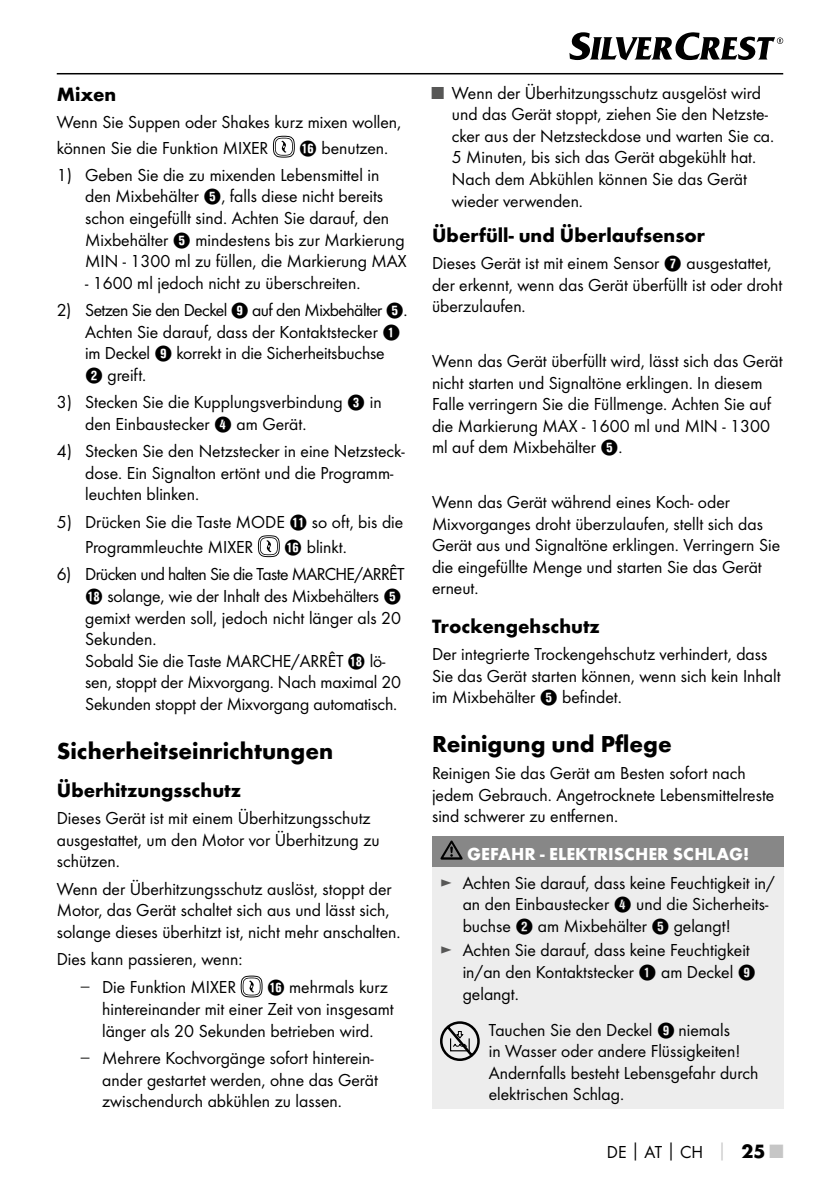
<style>
.page{position:relative;width:840px;height:1191px;background:#fff}
.page>*{position:absolute;margin:0;border:0;box-sizing:border-box;transform-origin:0 0}
.t1{font:700 24px "Futura";color:#000}
.t2{font:700 20px "Futura";color:#000}
.t3{font:18px/21.6px "Futura Boo";color:#000}
.t4{font:700 18px "Futura";color:#fff}
.s1{font-family:"Hako PI Nummern"}
.s2{font-family:"Verdana";color:#575756}
.s3{color:#575756}
.s4{font-family:"Futura";font-weight:700}
.s5{font-family:"Futura";font-weight:700;color:#c6c6c6}
.s6{font-family:"Futura";font-weight:700;font-size:20px}
.s7{font-family:"Futura";font-weight:700;font-size:20px;color:#c6c6c6}
</style>
<div class="page">
<hr style="left:57px;top:73px;width:725px;height:1px;background:#000">
<svg style="left:569px;top:32px;width:213px;height:28px"></svg>
<svg style="left:273px;top:136px;width:21px;height:22px"></svg>
<svg style="left:258px;top:535px;width:22px;height:22px"></svg>
<svg style="left:240px;top:975px;width:22px;height:22px"></svg>
<div style="left:432px;top:836px;width:350px;height:31px;background:#878787"></div>
<div style="left:432px;top:867px;width:350px;height:241px;background:#ededed"></div>
<svg style="left:440px;top:840px;width:22px;height:19px"></svg>
<svg style="left:440px;top:1021px;width:39px;height:40px"></svg>
<p class="t2" style="left:57px;top:82px;width:61px">Mixen</p>
<p class="t3" style="left:57px;top:109px;width:346px;line-height:25.4px">Wenn Sie Suppen oder Shakes kurz mixen wollen, können Sie die Funktion MIXER</p>
<p class="t3" style="left:299px;top:137px;width:88px"><span class="s1">Z</span> benutzen.</p>
<p class="t3" style="left:85px;top:164px;width:323px;text-indent:-28px">1) Geben Sie die zu mixenden Lebensmittel in den Mixbehälter <span class="s1">5</span>, falls diese nicht bereits schon eingefüllt sind. Achten Sie darauf, den Mixbehälter <span class="s1">5</span> mindestens bis zur Markierung MIN - 1300 ml zu füllen, die Markierung MAX</p>
<p class="t3" style="left:85px;top:272px;width:274px">- 1600 ml jedoch nicht zu überschreiten.</p>
<p class="t3" style="left:85px;top:299px;width:321px;text-indent:-28px">2) Setzen Sie den Deckel <span class="s1">9</span> auf den Mixbehälter <span class="s1">5</span>.<br>Achten Sie darauf, dass der Kontaktstecker <span class="s1">1 </span>im Deckel <span class="s1">9</span> korrekt in die Sicherheitsbuchse <span class="s1">2</span> greift.</p>
<p class="t3" style="left:85px;top:391px;width:298px;text-indent:-28px">3) Stecken Sie die Kupplungsverbindung <span class="s1">3</span> in den Einbaustecker <span class="s1">4</span> am Gerät.</p>
<p class="t3" style="left:85px;top:440px;width:321px;text-indent:-28px">4) Stecken Sie den Netzstecker in eine Netzsteck&shy;dose. Ein Signalton ertönt und die Programm&shy;leuchten blinken.</p>
<p class="t3" style="left:85px;top:509px;width:319px;line-height:25.4px;text-indent:-28px">5) Drücken Sie die Taste MODE <span class="s1">Q</span> so oft, bis die<br>Programmleuchte MIXER</p>
<p class="t3" style="left:284px;top:536px;width:62px"><span class="s1">Z</span> blinkt.</p>
<p class="t3" style="left:85px;top:563px;width:320px;text-indent:-28px">6) Drücken und halten Sie die Taste MARCHE/ARRÊT <span class="s1">I</span> solange, wie der Inhalt des Mixbehälters <span class="s1">5 </span>gemixt werden soll, jedoch nicht länger als 20<br>Sekunden.<br>Sobald Sie die Taste MARCHE/ARRÊT <span class="s1">I</span> lö&shy;sen, stoppt der Mixvorgang. Nach maximal 20<br>Sekunden stoppt der Mixvorgang automatisch.</p>
<h1 class="t1" style="left:57px;top:736px;width:278px">Sicherheitseinrichtungen</h1>
<p class="t2" style="left:57px;top:778px;width:186px">Überhitzungsschutz</p>
<p class="t3" style="left:57px;top:807px;width:324px">Dieses Gerät ist mit einem Überhitzungsschutz ausgestattet, um den Motor vor Überhitzung zu schützen.</p>
<p class="t3" style="left:57px;top:877px;width:343px">Wenn der Überhitzungsschutz auslöst, stoppt der<br>Motor, das Gerät schaltet sich aus und lässt sich, solange dieses überhitzt ist, nicht mehr anschalten.</p>
<p class="t3" style="left:57px;top:948px;width:187px">Dies kann passieren, wenn:</p>
<p class="t3" style="left:79px;top:976px;width:158px"><span class="s2">–</span> Die Funktion MIXER</p>
<p class="t3" style="left:102px;top:976px;width:293px;text-indent:165px"><span class="s1">Z</span> mehrmals kurz hintereinander mit einer Zeit von insgesamt länger als 20 Sekunden betrieben wird.</p>
<p class="t3" style="left:102px;top:1047px;width:277px;text-indent:-23px"><span class="s2">–</span> Mehrere Kochvorgänge sofort hinterein&shy;ander gestartet werden, ohne das Gerät zwischendurch abkühlen zu lassen.</p>
<p class="t3" style="left:451px;top:82px;width:321px;text-indent:-20px"><span class="s3">■</span> Wenn der Überhitzungsschutz ausgelöst wird und das Gerät stoppt, ziehen Sie den Netzste&shy;cker aus der Netzsteckdose und warten Sie ca.<br>5 Minuten, bis sich das Gerät abgekühlt hat.<br>Nach dem Abkühlen können Sie das Gerät wieder verwenden.</p>
<p class="t2" style="left:432px;top:223px;width:274px">Überfüll- und Überlaufsensor</p>
<p class="t3" style="left:432px;top:252px;width:351px">Dieses Gerät ist mit einem Sensor <span class="s1">7</span> ausgestattet, der erkennt, wenn das Gerät überfüllt ist oder droht überzulaufen.</p>
<p class="t3" style="left:432px;top:350px;width:352px">Wenn das Gerät überfüllt wird, lässt sich das Gerät nicht starten und Signaltöne erklingen. In diesem Falle verringern Sie die Füllmenge. Achten Sie auf die Markierung MAX - 1600 ml und MIN - 1300 ml auf dem Mixbehälter <span class="s1">5</span>.</p>
<p class="t3" style="left:432px;top:491px;width:349px">Wenn das Gerät während eines Koch- oder Mixvorganges droht überzulaufen, stellt sich das Gerät aus und Signaltöne erklingen. Verringern Sie die eingefüllte Menge und starten Sie das Gerät erneut.</p>
<p class="t2" style="left:432px;top:613px;width:169px">Trockengehschutz</p>
<p class="t3" style="left:432px;top:643px;width:350px">Der integrierte Trockengehschutz verhindert, dass<br>Sie das Gerät starten können, wenn sich kein Inhalt im Mixbehälter <span class="s1">5</span> befindet.</p>
<h1 class="t1" style="left:432px;top:729px;width:241px">Reinigung und Pflege</h1>
<p class="t3" style="left:432px;top:762px;width:343px">Reinigen Sie das Gerät am Besten sofort nach jedem Gebrauch. Angetrocknete Lebensmittelreste sind schwerer zu entfernen.</p>
<p class="t4" style="left:467px;top:843px;width:283px">GEFAHR - ELEKTRISCHER SCHLAG!</p>
<p class="t3" style="left:462px;top:871px;width:313px;text-indent:-23px"><span class="s3">►</span> Achten Sie darauf, dass keine Feuchtigkeit in/ an den Einbaustecker <span class="s1">4</span> und die Sicherheits&shy;buchse <span class="s1">2</span> am Mixbehälter <span class="s1">5</span> gelangt!</p>
<p class="t3" style="left:462px;top:939px;width:294px;text-indent:-23px"><span class="s3">►</span> Achten Sie darauf, dass keine Feuchtigkeit in/an den Kontaktstecker <span class="s1">1</span> am Deckel <span class="s1">9 </span>gelangt.</p>
<p class="t3" style="left:488px;top:1018px;width:271px">Tauchen Sie den Deckel <span class="s1">9</span> niemals<br>in Wasser oder andere Flüssigkeiten!<br>Andernfalls besteht Lebensgefahr durch elektrischen Schlag.</p>
<p class="t3" style="left:606px;top:1141px;width:178px">DE<span class="s4">│</span>AT<span class="s4">│</span>CH <span class="s5">│</span> <span class="s6">25</span> <span class="s7">■</span></p>
</div>
